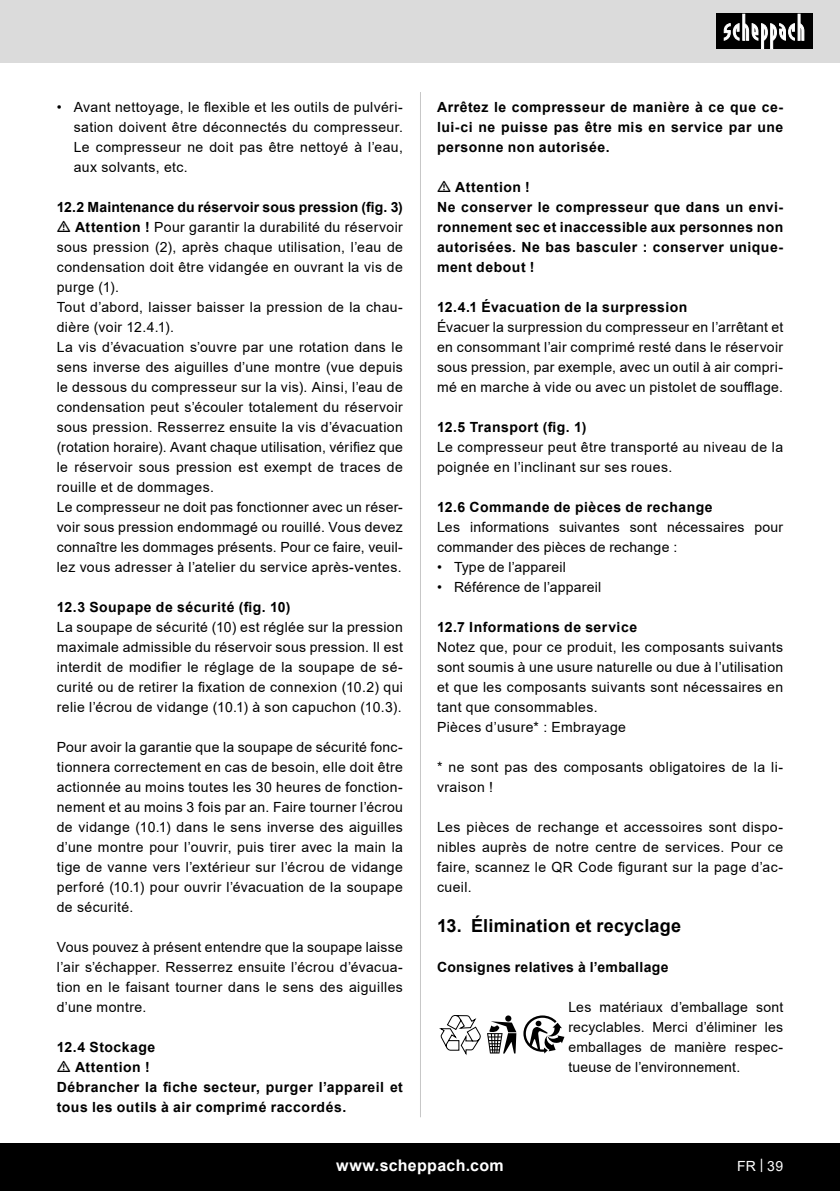
<style>
.page{position:relative;width:840px;height:1191px;background:#fff}
.page>*{position:absolute;margin:0;border:0;box-sizing:border-box;transform-origin:0 0}
.t1{font:700 18px "Arial";letter-spacing:.01em;color:#000}
.t2{font:700 16px "Arial";letter-spacing:.02em;color:#fff}
.Basiseinstellung{font:14px/20px "Arial";letter-spacing:.03em;color:#000;text-align:justify}
.Basiseinstellung-2{font:700 14px/20px "Arial";letter-spacing:.035em;color:#000;text-align:justify}
.Basiseinstellung-3{font:700 14px "Arial";letter-spacing:.01em;color:#000}
.t3{font:14px "Arial";color:#fff}
.s1{font-weight:700}
</style>
<div class="page">
<div style="left:0;top:0;width:839px;height:63px;background:#dbdbdb"></div>
<div style="left:0;top:1143px;width:839px;height:48px;background:#000"></div>
<div style="left:716px;top:14px;width:96px;height:35px;background:#000"></div>
<svg style="left:723px;top:14px;width:81px;height:35px"></svg>
<hr style="left:420px;top:92px;width:1px;height:1025px;background:#c7c7c7">
<svg style="left:487px;top:1015px;width:29px;height:38px"></svg>
<svg style="left:523px;top:1015px;width:41px;height:38px"></svg>
<svg style="left:439px;top:1015px;width:41px;height:40px"></svg>
<p class="Basiseinstellung" style="left:74px;top:97px;width:330px;text-indent:-17px">• Avant nettoyage, le flexible et les outils de pulvéri&shy;sation doivent être déconnectés du compresseur.<br>Le compresseur ne doit pas être nettoyé à l’eau, aux solvants, etc.</p>
<p class="Basiseinstellung-3" style="left:57px;top:197px;width:347px">12.2 Maintenance du réservoir sous pression (fig. 3)</p>
<p class="Basiseinstellung" style="left:57px;top:217px;width:347px;text-indent:18px"><span class="s1">Attention !</span> Pour garantir la durabilité du réservoir sous pression (2), après chaque utilisation, l’eau de condensation doit être vidangée en ouvrant la vis de purge (1).</p>
<p class="Basiseinstellung" style="left:57px;top:297px;width:347px">Tout d’abord, laisser baisser la pression de la chau&shy;dière (voir 12.4.1).</p>
<p class="Basiseinstellung" style="left:57px;top:337px;width:347px">La vis d’évacuation s’ouvre par une rotation dans le sens inverse des aiguilles d’une montre (vue depuis le dessous du compresseur sur la vis). Ainsi, l’eau de condensation peut s’écouler totalement du réservoir sous pression. Resserrez ensuite la vis d’évacuation (rotation horaire). Avant chaque utilisation, vérifiez que le réservoir sous pression est exempt de traces de rouille et de dommages.</p>
<p class="Basiseinstellung" style="left:57px;top:497px;width:347px">Le compresseur ne doit pas fonctionner avec un réser&shy;voir sous pression endommagé ou rouillé. Vous devez connaître les dommages présents. Pour ce faire, veuil&shy;lez vous adresser à l’atelier du service après-ventes.</p>
<p class="Basiseinstellung-2" style="left:57px;top:597px;width:235px">12.3 Soupape de sécurité (fig. 10)</p>
<p class="Basiseinstellung" style="left:57px;top:617px;width:347px">La soupape de sécurité (10) est réglée sur la pression maximale admissible du réservoir sous pression. Il est interdit de modifier le réglage de la soupape de sé&shy;curité ou de retirer la fixation de connexion (10.2) qui relie l’écrou de vidange (10.1) à son capuchon (10.3).</p>
<p class="Basiseinstellung" style="left:57px;top:737px;width:347px">Pour avoir la garantie que la soupape de sécurité fonc&shy;tionnera correctement en cas de besoin, elle doit être actionnée au moins toutes les 30 heures de fonction&shy;nement et au moins 3 fois par an. Faire tourner l’écrou de vidange (10.1) dans le sens inverse des aiguilles d’une montre pour l’ouvrir, puis tirer avec la main la tige de vanne vers l’extérieur sur l’écrou de vidange perforé (10.1) pour ouvrir l’évacuation de la soupape de sécurité.</p>
<p class="Basiseinstellung" style="left:57px;top:937px;width:347px">Vous pouvez à présent entendre que la soupape laisse l’air s’échapper. Resserrez ensuite l’écrou d’évacua&shy;tion en le faisant tourner dans le sens des aiguilles d’une montre.</p>
<p class="Basiseinstellung-2" style="left:57px;top:1037px;width:100px">12.4 Stockage</p>
<p class="Basiseinstellung-2" style="left:75px;top:1057px;width:76px">Attention !</p>
<p class="Basiseinstellung-2" style="left:57px;top:1077px;width:347px">Débrancher la fiche secteur, purger l’appareil et tous les outils à air comprimé raccordés.</p>
<p class="Basiseinstellung-2" style="left:437px;top:97px;width:347px">Arrêtez le compresseur de manière à ce que ce&shy;lui-ci ne puisse pas être mis en service par une personne non autorisée.</p>
<p class="Basiseinstellung-2" style="left:455px;top:177px;width:76px">Attention !</p>
<p class="Basiseinstellung-2" style="left:437px;top:197px;width:347px">Ne conserver le compresseur que dans un envi&shy;ronnement sec et inaccessible aux personnes non autorisées. Ne bas basculer : conserver unique&shy;ment debout !</p>
<p class="Basiseinstellung-2" style="left:437px;top:297px;width:252px">12.4.1 Évacuation de la surpression</p>
<p class="Basiseinstellung" style="left:437px;top:317px;width:347px">Évacuer la surpression du compresseur en l’arrêtant et en consommant l’air comprimé resté dans le réservoir sous pression, par exemple, avec un outil à air compri&shy;mé en marche à vide ou avec un pistolet de soufflage.</p>
<p class="Basiseinstellung-2" style="left:437px;top:417px;width:151px">12.5 Transport (fig. 1)</p>
<p class="Basiseinstellung" style="left:437px;top:437px;width:347px">Le compresseur peut être transporté au niveau de la poignée en l’inclinant sur ses roues.</p>
<p class="Basiseinstellung-2" style="left:437px;top:497px;width:277px">12.6 Commande de pièces de rechange</p>
<p class="Basiseinstellung" style="left:437px;top:517px;width:347px">Les informations suivantes sont nécessaires pour commander des pièces de rechange :</p>
<p class="Basiseinstellung" style="left:437px;top:557px;width:130px">• Type de l’appareil</p>
<p class="Basiseinstellung" style="left:437px;top:577px;width:166px">• Référence de l’appareil</p>
<p class="Basiseinstellung-2" style="left:437px;top:617px;width:201px">12.7 Informations de service</p>
<p class="Basiseinstellung" style="left:437px;top:637px;width:347px">Notez que, pour ce produit, les composants suivants sont soumis à une usure naturelle ou due à l’utilisation et que les composants suivants sont nécessaires en tant que consommables.</p>
<p class="Basiseinstellung" style="left:437px;top:717px;width:190px">Pièces d’usure* : Embrayage</p>
<p class="Basiseinstellung" style="left:437px;top:757px;width:347px">* ne sont pas des composants obligatoires de la li&shy;vraison !</p>
<p class="Basiseinstellung" style="left:437px;top:817px;width:347px">Les pièces de rechange et accessoires sont dispo&shy;nibles auprès de notre centre de services. Pour ce faire, scannez le QR Code figurant sur la page d’ac&shy;cueil.</p>
<p class="t1" style="left:437px;top:913px;width:245px">13. Élimination et recyclage</p>
<p class="Basiseinstellung-2" style="left:437px;top:957px;width:233px">Consignes relatives à l’emballage</p>
<p class="Basiseinstellung" style="left:568px;top:997px;width:216px">Les matériaux d’emballage sont recyclables. Merci d’éliminer les emballages de manière respec&shy;tueuse de l’environnement.</p>
<p class="t2" style="left:336px;top:1154px;width:169px">www.scheppach.com</p>
<p class="t3" style="left:736px;top:1156px;width:48px">FR | 39</p>
</div>
